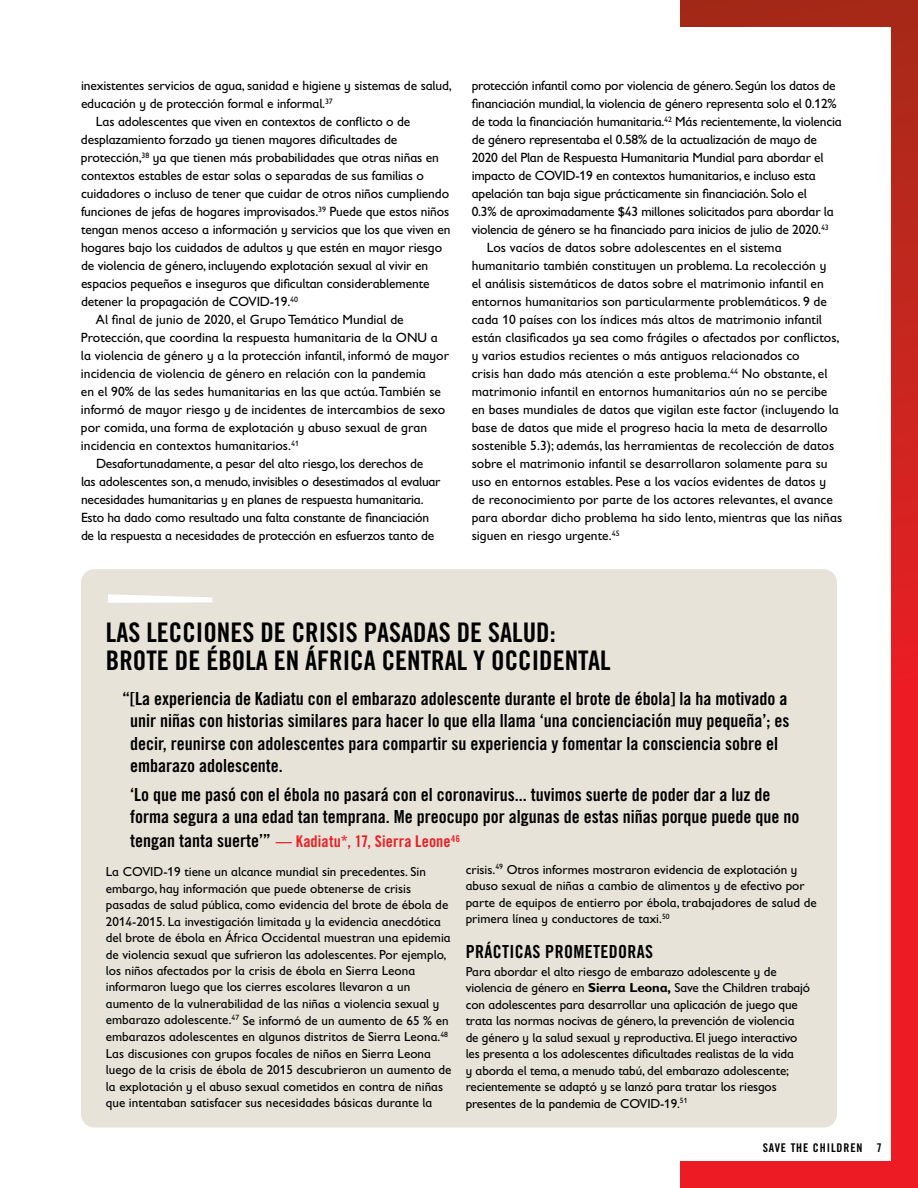
<style>
.page{position:relative;width:918px;height:1188px;background:#fff}
.page>*{position:absolute;margin:0;border:0;box-sizing:border-box;transform-origin:0 0}
.t1{font:27px/28.5px "Trade Gothic Bold Cond Twenty";color:#000}
.t2{font:18px/22.5px "Trade Gothic Bold Cond Twenty";color:#000}
.t3{font:18px "Trade Gothic Bold Cond Twenty";letter-spacing:.02em;color:#000}
.t4{font:16.2px "Trade Gothic Bold Cond Twenty";letter-spacing:.005em;color:#ed1d24}
.t5{font:13.5px "Gill Sans Infant Std";letter-spacing:-.01em;color:#000}
.t6{font:13.2px/16.5px "Gill Sans Infant Std";color:#000}
.t7{font:12px "Trade Gothic Bold Cond Twenty";letter-spacing:.075em;color:#000}
.s1{font-size:18px;color:#000}
.s2{font-weight:700}
</style>
<div class="page">
<svg style="left:681px;top:0;width:237px;height:1188px"></svg>
<div style="left:0;top:27px;width:891px;height:1134px;background:#fff"></div>
<div style="left:81px;top:569px;width:756px;height:559px;background:#e7e3d8;border-radius:14px"></div>
<svg style="left:108px;top:594px;width:104px;height:9px"></svg>
<p class="t5" style="left:81px;top:78px;width:372px">inexistentes servicios de agua, sanidad e higiene y sistemas de salud,</p>
<p class="t5" style="left:81px;top:96px;width:253px">educación y de protección formal e informal.<sup>37</sup></p>
<p class="t5" style="left:96px;top:114px;width:316px">Las adolescentes que viven en contextos de conflicto o de</p>
<p class="t5" style="left:81px;top:132px;width:318px">desplazamiento forzado ya tienen mayores dificultades de</p>
<p class="t5" style="left:81px;top:150px;width:359px">protección,<sup>38</sup> ya que tienen más probabilidades que otras niñas en</p>
<p class="t5" style="left:81px;top:168px;width:344px">contextos estables de estar solas o separadas de sus familias o</p>
<p class="t5" style="left:81px;top:186px;width:370px">cuidadores o incluso de tener que cuidar de otros niños cumpliendo</p>
<p class="t5" style="left:81px;top:204px;width:370px">funciones de jefas de hogares improvisados.<sup>39</sup> Puede que estos niños</p>
<p class="t5" style="left:81px;top:222px;width:371px">tengan menos acceso a información y servicios que los que viven en</p>
<p class="t5" style="left:81px;top:240px;width:363px">hogares bajo los cuidados de adultos y que estén en mayor riesgo</p>
<p class="t5" style="left:81px;top:258px;width:349px">de violencia de género, incluyendo explotación sexual al vivir en</p>
<p class="t5" style="left:81px;top:276px;width:350px">espacios pequeños e inseguros que dificultan considerablemente</p>
<p class="t5" style="left:81px;top:294px;width:218px">detener la propagación de COVID-19.<sup>40</sup></p>
<p class="t5" style="left:96px;top:312px;width:309px">Al final de junio de 2020, el Grupo Temático Mundial de</p>
<p class="t5" style="left:81px;top:330px;width:358px">Protección, que coordina la respuesta humanitaria de la ONU a</p>
<p class="t5" style="left:81px;top:348px;width:370px">la violencia de género y a la protección infantil, informó de mayor</p>
<p class="t5" style="left:81px;top:366px;width:347px">incidencia de violencia de género en relación con la pandemia</p>
<p class="t5" style="left:81px;top:384px;width:362px">en el 90% de las sedes humanitarias en las que actúa.También se</p>
<p class="t5" style="left:81px;top:402px;width:366px">informó de mayor riesgo y de incidentes de intercambios de sexo</p>
<p class="t5" style="left:81px;top:420px;width:348px">por comida, una forma de explotación y abuso sexual de gran</p>
<p class="t5" style="left:81px;top:438px;width:219px">incidencia en contextos humanitarios.<sup>41</sup></p>
<p class="t5" style="left:96px;top:456px;width:329px">Desafortunadamente, a pesar del alto riesgo, los derechos de</p>
<p class="t5" style="left:81px;top:474px;width:361px">las adolescentes son, a menudo, invisibles o desestimados al evaluar</p>
<p class="t5" style="left:81px;top:492px;width:344px">necesidades humanitarias y en planes de respuesta humanitaria.</p>
<p class="t5" style="left:81px;top:510px;width:350px">Esto ha dado como resultado una falta constante de financiación</p>
<p class="t5" style="left:81px;top:528px;width:355px">de la respuesta a necesidades de protección en esfuerzos tanto de</p>
<p class="t5" style="left:472px;top:78px;width:365px">protección infantil como por violencia de género. Según los datos de</p>
<p class="t5" style="left:472px;top:96px;width:366px">financiación mundial, la violencia de género representa solo el 0.12%</p>
<p class="t5" style="left:472px;top:114px;width:371px">de toda la financiación humanitaria.<sup>42</sup> Más recientemente, la violencia</p>
<p class="t5" style="left:472px;top:132px;width:347px">de género representaba el 0.58% de la actualización de mayo de</p>
<p class="t5" style="left:472px;top:150px;width:353px">2020 del Plan de Respuesta Humanitaria Mundial para abordar el</p>
<p class="t5" style="left:472px;top:168px;width:346px">impacto de COVID-19 en contextos humanitarios, e incluso esta</p>
<p class="t5" style="left:472px;top:186px;width:337px">apelación tan baja sigue prácticamente sin financiación. Solo el</p>
<p class="t5" style="left:472px;top:204px;width:364px">0.3% de aproximadamente $43 millones solicitados para abordar la</p>
<p class="t5" style="left:472px;top:222px;width:358px">violencia de género se ha financiado para inicios de julio de 2020.<sup>43</sup></p>
<p class="t5" style="left:487px;top:240px;width:296px">Los vacíos de datos sobre adolescentes en el sistema</p>
<p class="t5" style="left:472px;top:258px;width:356px">humanitario también constituyen un problema. La recolección y</p>
<p class="t5" style="left:472px;top:276px;width:354px">el análisis sistemáticos de datos sobre el matrimonio infantil en</p>
<p class="t5" style="left:472px;top:294px;width:357px">entornos humanitarios son particularmente problemáticos. 9 de</p>
<p class="t5" style="left:472px;top:312px;width:352px">cada 10 países con los índices más altos de matrimonio infantil</p>
<p class="t5" style="left:472px;top:330px;width:369px">están clasificados ya sea como frágiles o afectados por conflictos,</p>
<p class="t5" style="left:472px;top:348px;width:330px">y varios estudios recientes o más antiguos relacionados co</p>
<p class="t5" style="left:472px;top:366px;width:357px">crisis han dado más atención a este problema.<sup>44</sup> No obstante, el</p>
<p class="t5" style="left:472px;top:384px;width:357px">matrimonio infantil en entornos humanitarios aún no se percibe</p>
<p class="t5" style="left:472px;top:402px;width:369px">en bases mundiales de datos que vigilan este factor (incluyendo la</p>
<p class="t5" style="left:472px;top:420px;width:358px">base de datos que mide el progreso hacia la meta de desarrollo</p>
<p class="t5" style="left:472px;top:438px;width:364px">sostenible 5.3); además, las herramientas de recolección de datos</p>
<p class="t5" style="left:472px;top:456px;width:357px">sobre el matrimonio infantil se desarrollaron solamente para su</p>
<p class="t5" style="left:472px;top:474px;width:356px">uso en entornos estables. Pese a los vacíos evidentes de datos y</p>
<p class="t5" style="left:472px;top:492px;width:363px">de reconocimiento por parte de los actores relevantes, el avance</p>
<p class="t5" style="left:472px;top:510px;width:372px">para abordar dicho problema ha sido lento, mientras que las niñas</p>
<p class="t5" style="left:472px;top:528px;width:150px">siguen en riesgo urgente.<sup>45</sup></p>
<h1 class="t1" style="left:106px;top:618px;width:506px">LAS LECCIONES DE CRISIS PASADAS DE SALUD:<br>BROTE DE ÉBOLA EN ÁFRICA CENTRAL Y OCCIDENTAL</h1>
<p class="t2" style="left:130px;top:687px;width:661px;text-indent:-8px">“[La experiencia de Kadiatu con el embarazo adolescente durante el brote de ébola] la ha motivado a unir niñas con historias similares para hacer lo que ella llama ‘una concienciación muy pequeña’; es decir, reunirse con adolescentes para compartir su experiencia y fomentar la consciencia sobre el embarazo adolescente.</p>
<h2 class="t2" style="left:130px;top:783px;width:671px">‘Lo que me pasó con el ébola no pasará con el coronavirus... tuvimos suerte de poder dar a luz de forma segura a una edad tan temprana. Me preocupo por algunas de estas niñas porque puede que no</h2>
<p class="t4" style="left:130px;top:832px;width:331px"><span class="s1">tengan tanta suerte’”</span> — Kadiatu*, 17, Sierra Leone<sup>46</sup></p>
<p class="t6" style="left:106px;top:863px;width:347px">La COVID-19 tiene un alcance mundial sin precedentes. Sin embargo, hay información que puede obtenerse de crisis pasadas de salud pública, como evidencia del brote de ébola de 2014-2015. La investigación limitada y la evidencia anecdótica del brote de ébola en África Occidental muestran una epidemia de violencia sexual que sufrieron las adolescentes. Por ejemplo, los niños afectados por la crisis de ébola en Sierra Leona informaron luego que los cierres escolares llevaron a un aumento de la vulnerabilidad de las niñas a violencia sexual y embarazo adolescente.<sup>47</sup> Se informó de un aumento de 65 % en embarazos adolescentes en algunos distritos de Sierra Leona.<sup>48<br></sup>Las discusiones con grupos focales de niños en Sierra Leona luego de la crisis de ébola de 2015 descubrieron un aumento de la explotación y el abuso sexual cometidos en contra de niñas que intentaban satisfacer sus necesidades básicas durante la</p>
<p class="t6" style="left:466px;top:861px;width:352px">crisis.<sup>49</sup> Otros informes mostraron evidencia de explotación y abuso sexual de niñas a cambio de alimentos y de efectivo por parte de equipos de entierro por ébola, trabajadores de salud de primera línea y conductores de taxi.<sup>50</sup></p>
<h2 class="t3" style="left:466px;top:940px;width:189px">PRÁCTICAS PROMETEDORAS</h2>
<p class="t6" style="left:466px;top:963px;width:346px">Para abordar el alto riesgo de embarazo adolescente y de violencia de género en <span class="s2">Sierra Leona,</span> Save the Children trabajó con adolescentes para desarrollar una aplicación de juego que trata las normas nocivas de género, la prevención de violencia de género y la salud sexual y reproductiva. El juego interactivo les presenta a los adolescentes dificultades realistas de la vida<br>y aborda el tema, a menudo tabú, del embarazo adolescente; recientemente se adaptó y se lanzó para tratar los riesgos presentes de la pandemia de COVID-19.<sup>51</sup></p>
<p class="t7" style="left:756px;top:1140px;width:101px">SAVE THE CHILDREN</p>
<p class="t7" style="left:763px;top:1140px;width:121px">SAVE THE CHILDREN ##7</p>
</div>
